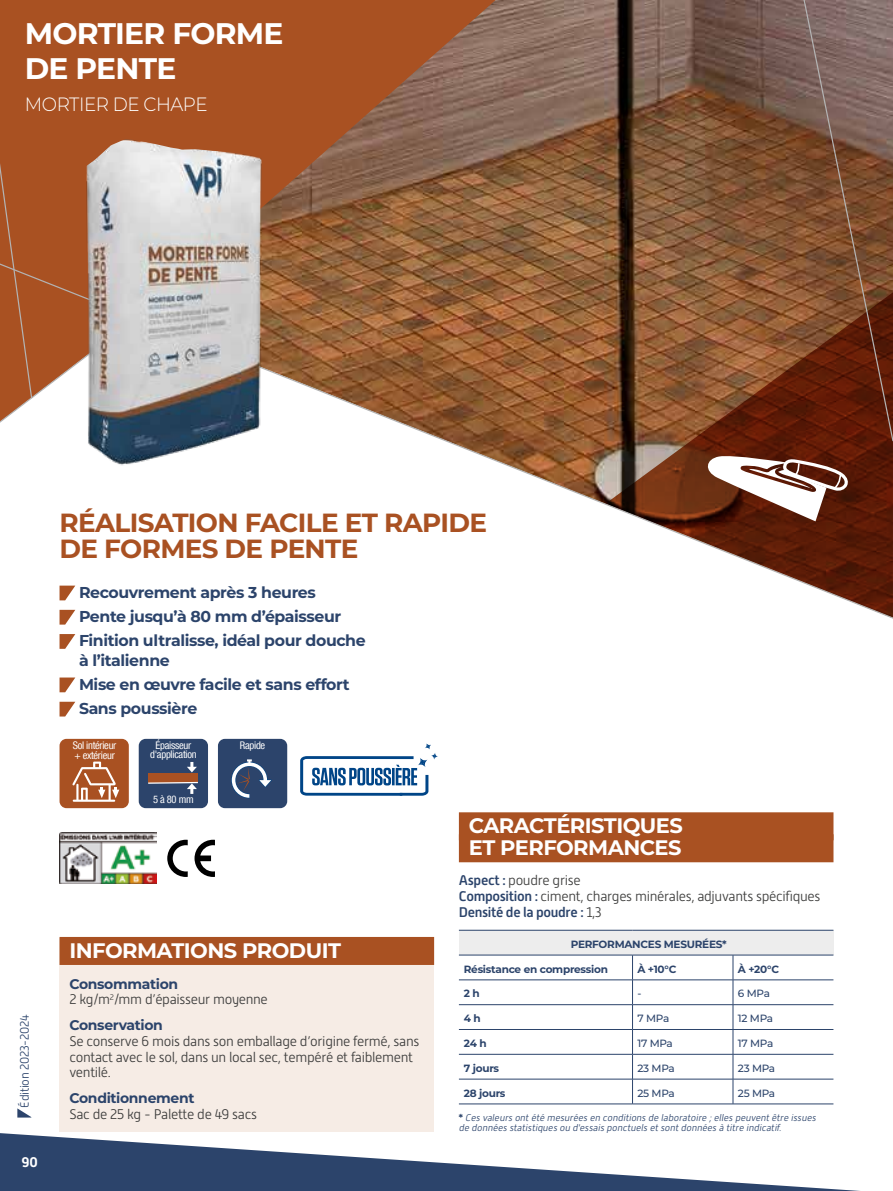
<style>
.page{position:relative;width:893px;height:1191px;background:#fff}
.page>*{position:absolute;margin:0;border:0;box-sizing:border-box;transform-origin:0 0}
.t1{font:700 29.75px/35px "Montserrat";letter-spacing:-.025em;color:#fff}
.t2{font:700 26.25px/26.2px "Montserrat";letter-spacing:-.025em;color:#a95122}
.t3{font:700 21px/21.9px "Montserrat";letter-spacing:-.025em;color:#fff}
.t4{font:300 19.25px "Montserrat";letter-spacing:-.025em;color:#fff;scale:.95 1}
.t5{font:700 15.75px/24.2px "Montserrat";letter-spacing:-.025em;color:#2c446b}
.t6{font:300 14px/15.8px "Alwyn New";letter-spacing:-.025em;color:#3c3c3b}
.t7{font:700 14px "Montserrat";letter-spacing:-.025em;color:#2c446b}
.t8{font:700 14px "Alwyn New";color:#fff}
.t9{font:300 12.25px "Alwyn New";letter-spacing:-.025em;color:#2c446b}
.t10{font:700 10.5px "Montserrat";letter-spacing:-.025em;color:#2c446b}
.t11{font:condensed 10.5px/10.5px "Helvetica Neue LT Com";letter-spacing:-.025em;color:#fff}
.t12{font:500 10.5px "Montserrat";letter-spacing:-.025em;color:#2c446b}
.t13{font:italic 300 9.62px/10.5px "Alwyn New";color:#2c446b}
.s1{font-weight:500;color:#2c446b}
.s2{font-family:"Montserrat";font-weight:700;font-style:normal}
</style>
<div class="page">
<svg style="left:0;top:1133px;width:860px;height:58px"></svg>
<svg style="left:17px;top:1108px;width:14px;height:9px"></svg>
<div style="left:60px;top:937px;width:374px;height:194px;background:#f6ece5"></div>
<div style="left:60px;top:937px;width:374px;height:28px;background:#a95122"></div>
<div style="left:459px;top:812px;width:374px;height:28px;background:#a95122"></div>
<div style="left:459px;top:834px;width:374px;height:28px;background:#a95122"></div>
<div style="left:33px;top:1px;width:104px;height:252px;background:#a95122"></div>
<img style="left:137px;top:0;width:661px;height:253px">
<div style="left:0;top:0;width:33px;height:253px;background:#a95122"></div>
<svg style="left:798px;top:0;width:95px;height:253px;background:#7e5c4c"></svg>
<div style="left:459px;top:930px;width:374px;height:25px;background:#ededed"></div>
<hr style="left:459px;top:930px;width:173px;height:1px;background:#2c446b">
<hr style="left:632px;top:930px;width:101px;height:1px;background:#2c446b">
<hr style="left:733px;top:930px;width:100px;height:1px;background:#2c446b">
<hr style="left:459px;top:954px;width:173px;height:1px;background:#2c446b">
<hr style="left:459px;top:979px;width:173px;height:1px;background:#2c446b">
<hr style="left:459px;top:1004px;width:173px;height:1px;background:#2c446b">
<hr style="left:459px;top:1029px;width:173px;height:1px;background:#2c446b">
<hr style="left:459px;top:1054px;width:173px;height:1px;background:#2c446b">
<hr style="left:459px;top:1078px;width:173px;height:1px;background:#2c446b">
<hr style="left:459px;top:1103px;width:173px;height:1px;background:#2c446b">
<svg style="left:632px;top:955px;width:1px;height:148px"></svg>
<svg style="left:733px;top:955px;width:1px;height:148px"></svg>
<hr style="left:632px;top:954px;width:101px;height:1px;background:#2c446b">
<hr style="left:733px;top:954px;width:100px;height:1px;background:#2c446b">
<hr style="left:632px;top:979px;width:101px;height:1px;background:#2c446b">
<hr style="left:733px;top:979px;width:100px;height:1px;background:#2c446b">
<hr style="left:632px;top:1004px;width:101px;height:1px;background:#2c446b">
<hr style="left:733px;top:1004px;width:100px;height:1px;background:#2c446b">
<hr style="left:632px;top:1029px;width:101px;height:1px;background:#2c446b">
<hr style="left:733px;top:1029px;width:100px;height:1px;background:#2c446b">
<hr style="left:632px;top:1054px;width:101px;height:1px;background:#2c446b">
<hr style="left:733px;top:1054px;width:100px;height:1px;background:#2c446b">
<hr style="left:632px;top:1078px;width:101px;height:1px;background:#2c446b">
<hr style="left:733px;top:1078px;width:100px;height:1px;background:#2c446b">
<hr style="left:632px;top:1103px;width:101px;height:1px;background:#2c446b">
<hr style="left:733px;top:1103px;width:100px;height:1px;background:#2c446b">
<svg style="left:60px;top:619px;width:9px;height:5px"></svg>
<svg style="left:60px;top:634px;width:15px;height:15px"></svg>
<svg style="left:60px;top:677px;width:15px;height:15px"></svg>
<svg style="left:60px;top:701px;width:15px;height:15px"></svg>
<svg style="left:300px;top:743px;width:138px;height:52px"></svg>
<img style="left:60px;top:833px;width:97px;height:50px">
<svg style="left:167px;top:839px;width:21px;height:38px"></svg>
<svg style="left:195px;top:839px;width:20px;height:38px"></svg>
<div style="left:60px;top:739px;width:69px;height:69px;background:#a95122;border-radius:7px"></div>
<svg style="left:72px;top:761px;width:47px;height:40px"></svg>
<div style="left:218px;top:739px;width:69px;height:69px;background:#2c446b;border-radius:7px"></div>
<svg style="left:231px;top:759px;width:41px;height:39px"></svg>
<div style="left:139px;top:739px;width:69px;height:69px;background:#2c446b;border-radius:7px"></div>
<div style="left:148px;top:772px;width:50px;height:10px;background:#a95122"></div>
<svg style="left:187px;top:762px;width:10px;height:10px"></svg>
<svg style="left:148px;top:781px;width:50px;height:13px"></svg>
<svg style="left:0;top:253px;width:893px;height:366px"></svg>
<img style="left:74px;top:138px;width:203px;height:328px">
<h1 class="t1" style="left:25px;top:14px;width:260px">MORTIER FORME<br>DE PENTE</h1>
<h3 class="t4" style="left:25px;top:91px;width:194px">MORTIER DE CHAPE</h3>
<h2 class="t2" style="left:60px;top:508px;width:429px">RÉALISATION FACILE ET RAPIDE<br>DE FORMES DE PENTE</h2>
<p class="t5" style="left:79px;top:579px;width:288px">Recouvrement après 3 heures<br>Pente jusqu’à 80 mm d’épaisseur<br>Finition ultralisse, idéal pour douche</p>
<p class="t5" style="left:79px;top:647px;width:272px">à l’italienne<br>Mise en œuvre facile et sans effort<br>Sans poussière</p>
<p class="t11" style="left:73px;top:739px;width:45px">Sol intérieur + extérieur</p>
<p class="t11" style="left:156px;top:739px;width:37px">Épaisseur</p>
<p class="t11" style="left:240px;top:739px;width:27px">Rapide</p>
<p class="t11" style="left:150px;top:748px;width:48px">d'application</p>
<p class="t11" style="left:153px;top:794px;width:42px">5 à 80 mm</p>
<p class="t9" style="left:18px;top:1107px;width:94px;rotate:-90deg">Édition 2023-2024</p>
<p class="t8" style="left:22px;top:1153px;width:18px">90</p>
<h3 class="t3" style="left:69px;top:938px;width:273px">INFORMATIONS PRODUIT</h3>
<p class="t7" style="left:69px;top:973px;width:110px">Consommation</p>
<p class="t6" style="left:69px;top:991px;width:200px">2 kg/m<sup>2</sup>/mm d’épaisseur moyenne</p>
<p class="t7" style="left:69px;top:1015px;width:95px">Conservation</p>
<p class="t6" style="left:69px;top:1033px;width:351px">Se conserve 6 mois dans son emballage d’origine fermé, sans contact avec le sol, dans un local sec, tempéré et faiblement ventilé.</p>
<p class="t7" style="left:69px;top:1088px;width:127px">Conditionnement</p>
<p class="t6" style="left:69px;top:1106px;width:189px">Sac de 25 kg - Palette de 49 sacs</p>
<h3 class="t3" style="left:469px;top:814px;width:216px">CARACTÉRISTIQUES<br>ET PERFORMANCES</h3>
<p class="t6" style="left:459px;top:872px;width:363px"><span class="s1">Aspect :</span> poudre grise<br><span class="s1">Composition :</span> ciment, charges minérales, adjuvants spécifiques<br><span class="s1">Densité de la poudre :</span> 1,3</p>
<p class="t10" style="left:571px;top:936px;width:157px">PERFORMANCES MESURÉES*</p>
<p class="t10" style="left:464px;top:961px;width:146px">Résistance en compression</p>
<p class="t10" style="left:637px;top:961px;width:40px">À +10°C</p>
<p class="t10" style="left:738px;top:961px;width:43px">À +20°C</p>
<p class="t10" style="left:464px;top:986px;width:17px">2 h</p>
<p class="t12" style="left:637px;top:986px;width:6px">-</p>
<p class="t12" style="left:738px;top:986px;width:33px">6 MPa</p>
<p class="t10" style="left:464px;top:1010px;width:18px">4 h</p>
<p class="t12" style="left:637px;top:1011px;width:33px">7 MPa</p>
<p class="t12" style="left:738px;top:1011px;width:37px">12 MPa</p>
<p class="t10" style="left:464px;top:1035px;width:24px">24 h</p>
<p class="t12" style="left:637px;top:1036px;width:37px">17 MPa</p>
<p class="t12" style="left:738px;top:1036px;width:37px">17 MPa</p>
<p class="t10" style="left:464px;top:1060px;width:37px">7 jours</p>
<p class="t12" style="left:637px;top:1060px;width:39px">23 MPa</p>
<p class="t12" style="left:738px;top:1060px;width:39px">23 MPa</p>
<p class="t10" style="left:464px;top:1085px;width:43px">28 jours</p>
<p class="t12" style="left:637px;top:1085px;width:39px">25 MPa</p>
<p class="t12" style="left:738px;top:1085px;width:39px">25 MPa</p>
<p class="t13" style="left:459px;top:1112px;width:360px"><span class="s2">*</span> Ces valeurs ontété mesurées en conditions de laboratoire ;elles peuventêtre issues de données statistiques ou d'essais ponctuels etsontdonnées à titre indicatif.</p>
</div>
